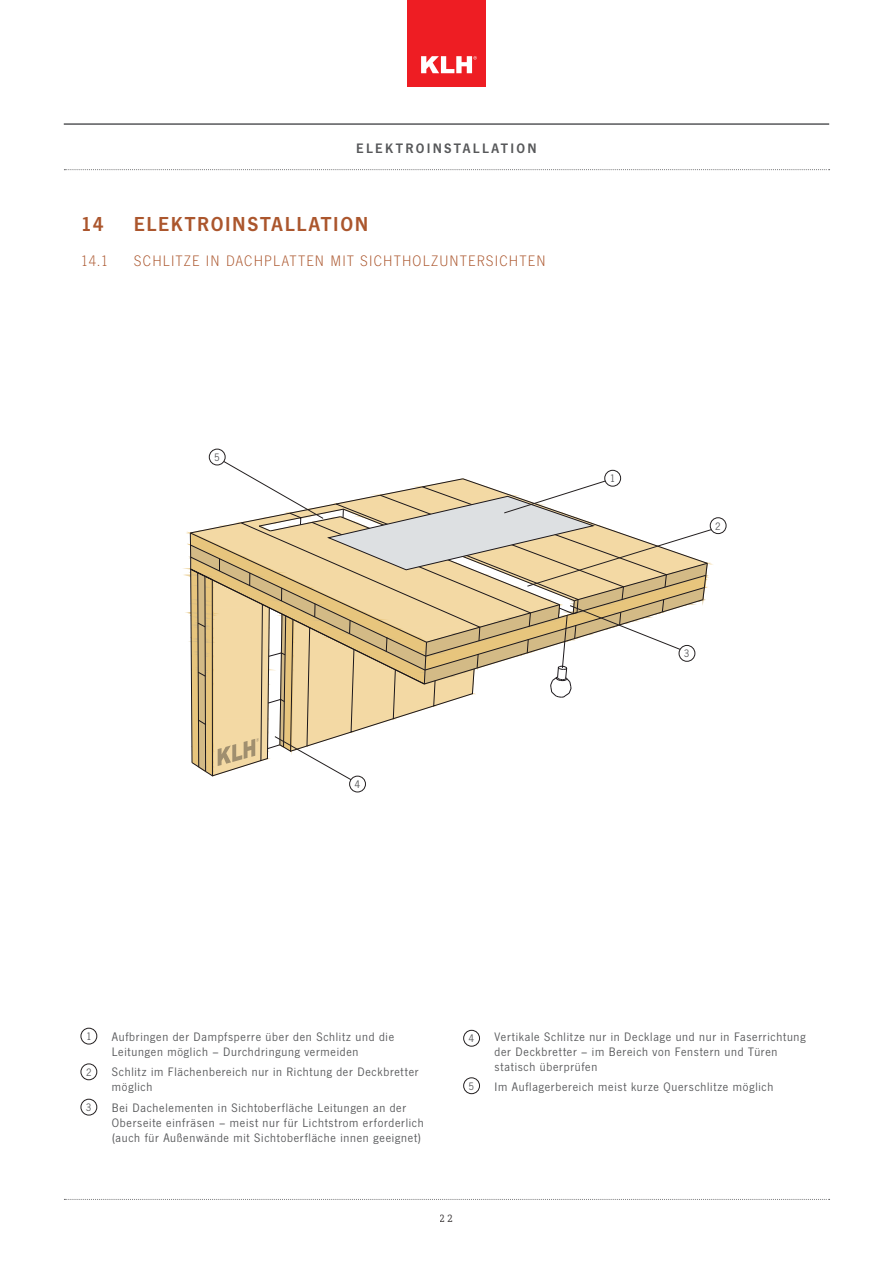
<style>
.page{position:relative;width:893px;height:1263px;background:#fff}
.page>*{position:absolute;margin:0;border:0;box-sizing:border-box;transform-origin:0 0}
.überschrift_1{font:600 21px "News Got T";letter-spacing:.075em;color:#ab562d}
.überschrift_light{font:15.75px "News Got T Ligh";letter-spacing:.08em;color:#ab562d}
.rubriken{font:600 14.25px "News Got T";letter-spacing:.16em;color:#57585a}
.beschreibungen_dünn{font:12.75px/15px "News Got T";letter-spacing:.055em;color:#57585a}
.nummern{font:11.25px "News Got T";color:#57585a}
.t1{font:11.1px "Amasis MT Pro";color:#231f20}
</style>
<div class="page">
<svg style="left:187px;top:457px;width:532px;height:324px"></svg>
<div style="left:463px;top:1030px;width:17px;height:16px;border:1px solid #231f20;border-radius:50%"></div>
<div style="left:350px;top:776px;width:15px;height:16px;background:#fff;border-radius:50%"></div>
<div style="left:349px;top:776px;width:17px;height:16px;border:1px solid #231f20;border-radius:50%"></div>
<div style="left:81px;top:1099px;width:16px;height:16px;border:1px solid #231f20;border-radius:50%"></div>
<div style="left:679px;top:645px;width:16px;height:16px;background:#fff;border-radius:50%"></div>
<div style="left:679px;top:645px;width:16px;height:16px;border:1px solid #231f20;border-radius:50%"></div>
<div style="left:81px;top:1064px;width:16px;height:16px;border:1px solid #231f20;border-radius:50%"></div>
<div style="left:710px;top:518px;width:16px;height:16px;background:#fff;border-radius:50%"></div>
<div style="left:710px;top:518px;width:16px;height:16px;border:1px solid #231f20;border-radius:50%"></div>
<div style="left:463px;top:1078px;width:17px;height:16px;border:1px solid #231f20;border-radius:50%"></div>
<div style="left:209px;top:449px;width:16px;height:16px;background:#fff;border-radius:50%"></div>
<div style="left:209px;top:449px;width:16px;height:16px;border:1px solid #231f20;border-radius:50%"></div>
<div style="left:81px;top:1028px;width:16px;height:16px;border:1px solid #231f20;border-radius:50%"></div>
<div style="left:605px;top:470px;width:16px;height:16px;background:#fff;border-radius:50%"></div>
<div style="left:605px;top:470px;width:16px;height:16px;border:1px solid #231f20;border-radius:50%"></div>
<svg style="left:64px;top:1199px;width:766px;height:1px"></svg>
<hr style="left:64px;top:123px;width:765px;height:2px;background:#57585a">
<svg style="left:64px;top:169px;width:766px;height:1px"></svg>
<div style="left:407px;top:0;width:79px;height:86px;background:#ee1d23"></div>
<svg style="left:421px;top:56px;width:56px;height:17px"></svg>
<p class="rubriken" style="left:356px;top:140px;width:182px">ELEKTROINSTALLATION</p>
<p class="überschrift_1" style="left:81px;top:212px;width:24px">14</p>
<p class="überschrift_1" style="left:134px;top:212px;width:236px">ELEKTROINSTALLATION</p>
<p class="überschrift_light" style="left:81px;top:252px;width:29px">14.1</p>
<p class="überschrift_light" style="left:134px;top:252px;width:413px">SCHLITZE IN DACHPLATTEN MIT SICHTHOLZUNTERSICHTEN</p>
<p class="nummern" style="left:214px;top:451px;width:7px">5</p>
<p class="nummern" style="left:354px;top:778px;width:7px">4</p>
<p class="nummern" style="left:610px;top:472px;width:7px">1</p>
<p class="nummern" style="left:715px;top:520px;width:7px">2</p>
<p class="nummern" style="left:684px;top:647px;width:7px">3</p>
<p class="nummern" style="left:86px;top:1030px;width:7px">1</p>
<p class="nummern" style="left:86px;top:1066px;width:7px">2</p>
<p class="beschreibungen_dünn" style="left:112px;top:1029px;width:284px">Aufbringen der Dampfsperre über den Schlitz und die</p>
<p class="beschreibungen_dünn" style="left:112px;top:1044px;width:248px">Leitungen möglich – Durchdringung vermeiden</p>
<p class="beschreibungen_dünn" style="left:112px;top:1064px;width:308px">Schlitz im Flächenbereich nur in Richtung der Deckbretter möglich</p>
<p class="nummern" style="left:469px;top:1032px;width:7px">4</p>
<p class="nummern" style="left:469px;top:1080px;width:7px">5</p>
<p class="beschreibungen_dünn" style="left:495px;top:1029px;width:312px">Vertikale Schlitze nur in Decklage und nur in Faserrichtung der Deckbretter – im Bereich von Fenstern und Türen</p>
<p class="beschreibungen_dünn" style="left:495px;top:1059px;width:104px">statisch überprüfen</p>
<p class="beschreibungen_dünn" style="left:495px;top:1079px;width:280px">Im Auflagerbereich meist kurze Querschlitze möglich</p>
<p class="nummern" style="left:86px;top:1101px;width:7px">3</p>
<p class="beschreibungen_dünn" style="left:112px;top:1100px;width:313px">Bei Dachelementen in Sichtoberfläche Leitungen an der<br>Oberseite einfräsen – meist nur für Lichtstrom erforderlich (auch für Außenwände mit Sichtoberfläche innen geeignet)</p>
<p class="t1" style="left:440px;top:1211px;width:15px">22</p>
</div>
